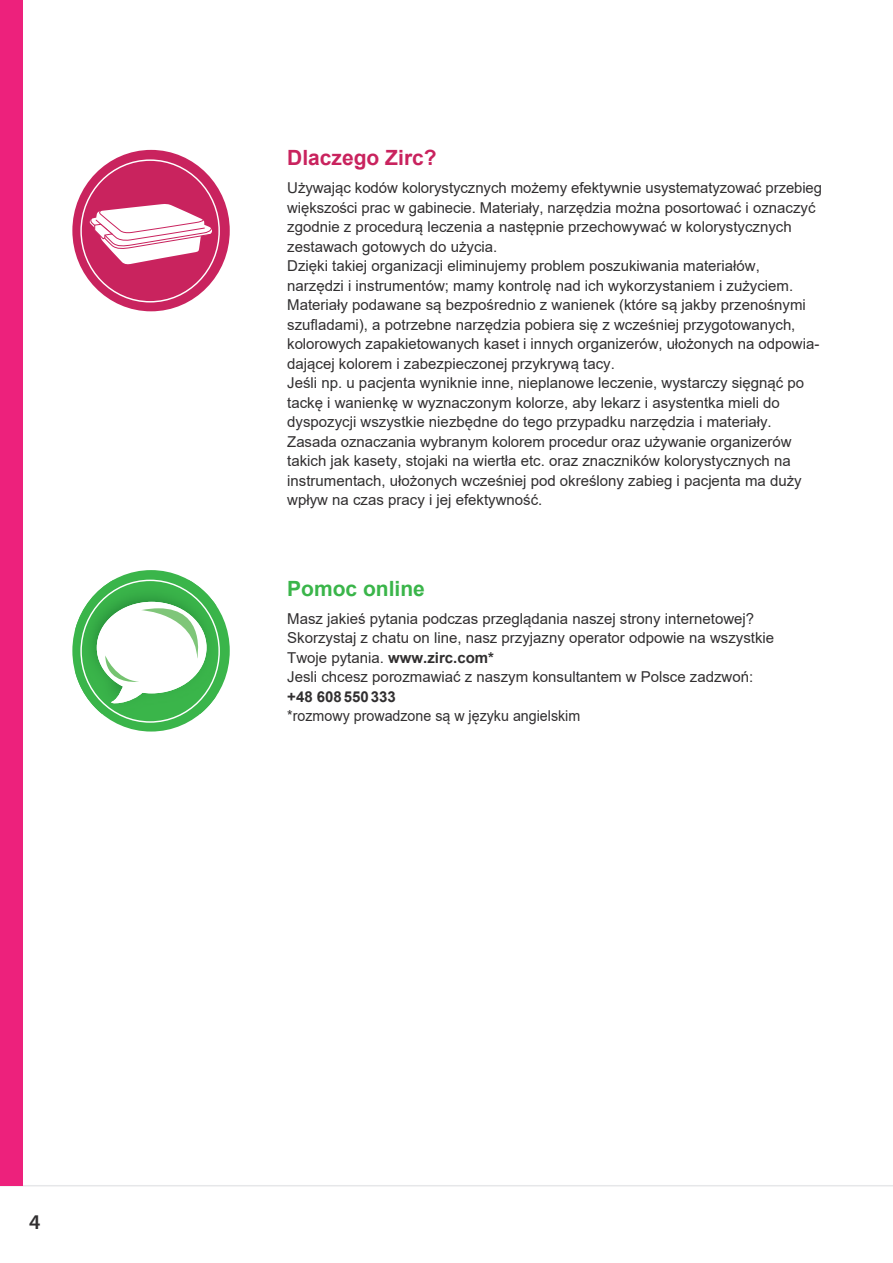
<style>
.page{position:relative;width:893px;height:1263px;background:#fff}
.page>*{position:absolute;margin:0;border:0;box-sizing:border-box;transform-origin:0 0}
.t1{font:700 21px "Arial";color:#c9235e}
.t2{font:700 21px "Arial";color:#3ab54a}
.t3{font:600 21px "Myriad Pro";color:#312f30}
.t4{font:15px/19.5px "Arial";color:#312f30}
.t5{font:15px "Arial";color:#312f30;scale:.95 1}
.t6{font:700 15px "Arial";color:#312f30}
.s1{font-weight:700}
</style>
<div class="page">
<hr style="left:0;top:1185px;width:893px;height:1px;background:#e6e7e9">
<div style="left:0;top:0;width:23px;height:1185px;background:#ed217c"></div>
<div style="left:72px;top:570px;width:158px;height:161px;background:#3ab54a;border-radius:50%"></div>
<svg style="left:80px;top:580px;width:140px;height:143px"></svg>
<div style="left:72px;top:150px;width:158px;height:161px;background:#c9235e;border-radius:50%"></div>
<svg style="left:80px;top:159px;width:140px;height:143px"></svg>
<h1 class="t3" style="left:29px;top:1209px;width:13px">4</h1>
<h1 class="t1" style="left:287px;top:143px;width:151px">Dlaczego Zirc?</h1>
<p class="t4" style="left:287px;top:178px;width:536px">Używając kodów kolorystycznych możemy efektywnie usystematyzować przebieg większości prac w gabinecie. Materiały, narzędzia można posortować i oznaczyć zgodnie z procedurą leczenia a następnie przechowywać w kolorystycznych zestawach gotowych do użycia.<br>Dzięki takiej organizacji eliminujemy problem poszukiwania materiałów,<br>narzędzi i instrumentów; mamy kontrolę nad ich wykorzystaniem i zużyciem.<br>Materiały podawane są bezpośrednio z wanienek (które są jakby przenośnymi szufladami), a potrzebne narzędzia pobiera się z wcześniej przygotowanych, kolorowych zapakietowanych kaset i innych organizerów, ułożonych na odpowia&shy;dającej kolorem i zabezpieczonej przykrywą tacy.<br>Jeśli np. u pacjenta wyniknie inne, nieplanowe leczenie, wystarczy sięgnąć po tackę i wanienkę w wyznaczonym kolorze, aby lekarz i asystentka mieli do dyspozycji wszystkie niezbędne do tego przypadku narzędzia i materiały.<br>Zasada oznaczania wybranym kolorem procedur oraz używanie organizerów takich jak kasety, stojaki na wiertła etc. oraz znaczników kolorystycznych na instrumentach, ułożonych wcześniej pod określony zabieg i pacjenta ma duży wpływ na czas pracy i jej efektywność.</p>
<h1 class="t2" style="left:287px;top:573px;width:139px">Pomoc online</h1>
<p class="t4" style="left:287px;top:609px;width:488px">Masz jakieś pytania podczas przeglądania naszej strony internetowej?<br>Skorzystaj z chatu on line, nasz przyjazny operator odpowie na wszystkie Twoje pytania. <span class="s1">www.zirc.com*<br></span>Jesli chcesz porozmawiać z naszym konsultantem w Polsce zadzwoń:</p>
<p class="t6" style="left:287px;top:686px;width:110px">+48 608550333</p>
<p class="t5" style="left:287px;top:706px;width:310px">*rozmowy prowadzone są w języku angielskim</p>
</div>
